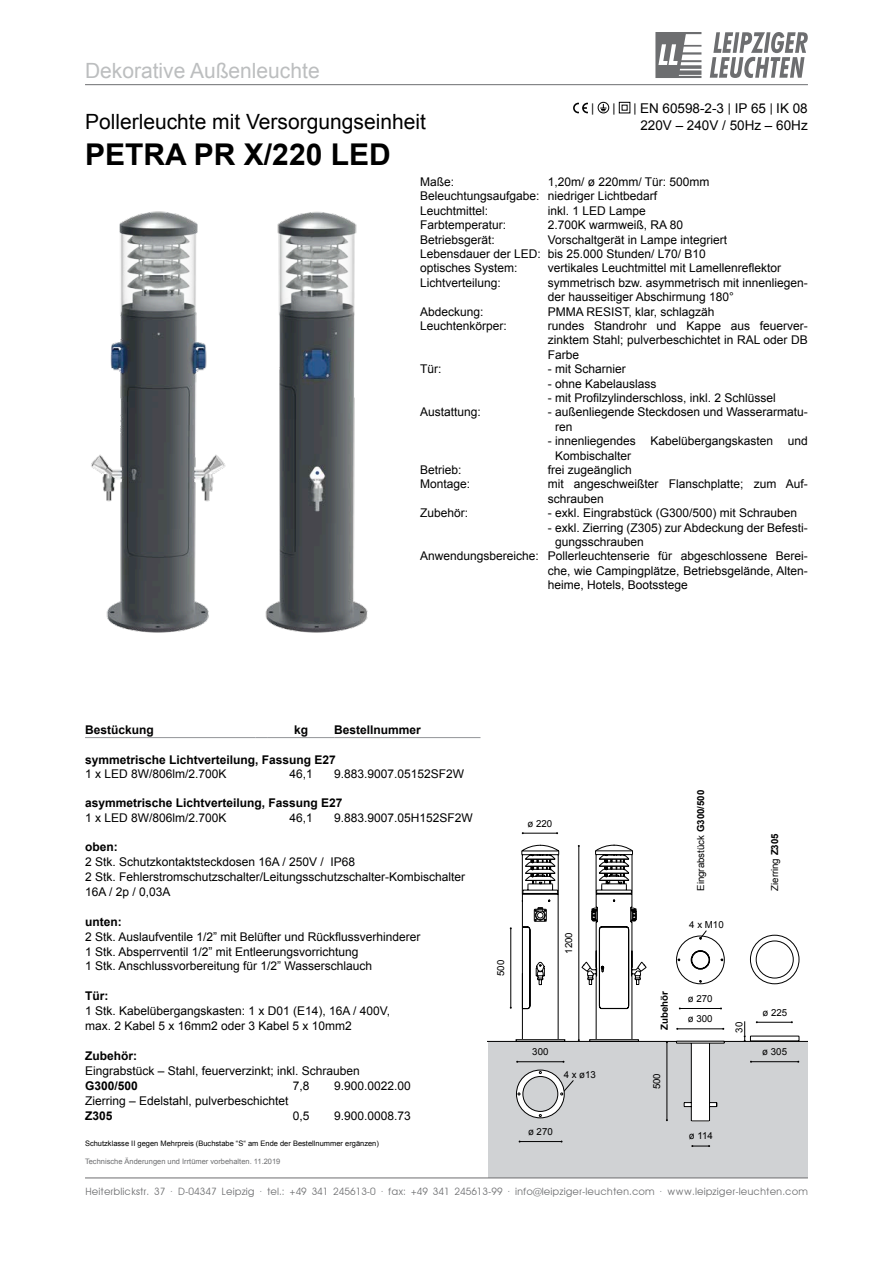
<style>
.page{position:relative;width:893px;height:1263px;background:#fff}
.page>*{position:absolute;margin:0;border:0;box-sizing:border-box;transform-origin:0 0}
.t1{font:700 30px "Arial";color:#000}
.t2{font:21px "Arial";color:#000}
.t3{font:21px "Arial";color:#bcbebf}
.t4{font:13.5px/16.2px "Arial";color:#000;text-align:center}
.t5{font:12px/14.4px "Arial";color:#000}
.t6{font:700 12px "Arial";color:#000}
.t7{font:10.2px "Avant Garde";color:#6d6e70}
.t8{font:9.6px "Arial";color:#000}
.t9{font:700 9.6px "Arial";color:#000}
.t10{font:7.5px "Arial";color:#000}
.t11{font:7.5px "Arial";color:#6d6e70}
.s1{font-size:12px}
.s2{font-weight:700}
</style>
<div class="page">
<svg style="left:573px;top:103px;width:15px;height:10px"></svg>
<svg style="left:597px;top:102px;width:12px;height:12px"></svg>
<div style="left:619px;top:102px;width:11px;height:11px;border:1px solid #000"></div>
<svg style="left:622px;top:105px;width:5px;height:6px"></svg>
<hr style="left:85px;top:737px;width:171px;height:1px;background:#939598">
<svg style="left:256px;top:737px;width:12px;height:1px"></svg>
<hr style="left:268px;top:737px;width:66px;height:1px;background:#939598">
<hr style="left:334px;top:737px;width:146px;height:1px;background:#939598">
<hr style="left:523px;top:833px;width:34px;height:1px;background:#000">
<svg style="left:488px;top:845px;width:320px;height:332px"></svg>
<div style="left:589px;top:1039px;width:50px;height:2px;border:1px solid #000"></div>
<img style="left:91px;top:211px;width:277px;height:422px">
<hr style="left:85px;top:1177px;width:723px;height:1px;background:#6d6e70">
<hr style="left:85px;top:84px;width:723px;height:1px;background:#6d6e70">
<svg style="left:655px;top:32px;width:46px;height:46px"></svg>
<svg style="left:710px;top:32px;width:98px;height:46px"></svg>
<h2 class="t3" style="left:85px;top:57px;width:236px">Dekorative Außenleuchte</h2>
<h2 class="t2" style="left:85px;top:107px;width:342px">Pollerleuchte mit Versorgungseinheit</h2>
<h1 class="t1" style="left:85px;top:134px;width:307px">PETRA PR X/220 LED</h1>
<p class="t5" style="left:591px;top:101px;width:5px">|</p>
<p class="t5" style="left:612px;top:101px;width:5px">|</p>
<p class="t4" style="left:634px;top:101px;width:176px"><span class="s1">|</span> EN 60598-2-3 <span class="s1">|</span> IP 65 <span class="s1">|</span> IK 08<br>220V – 240V / 50Hz – 60Hz</p>
<p class="t5" style="left:420px;top:175px;width:291px;text-indent:128px">1,20m/ ø 220mm/ Tür: 500mm<br>Beleuchtungsaufgabe: niedriger Lichtbedarf<br>Leuchtmittel:</p>
<p class="t5" style="left:420px;top:175px;width:36px">Maße:</p>
<p class="t5" style="left:548px;top:203px;width:100px">inkl. 1 LED Lampe</p>
<p class="t5" style="left:420px;top:218px;width:88px">Farbtemperatur:</p>
<p class="t5" style="left:548px;top:218px;width:137px">2.700K warmweiß, RA 80</p>
<p class="t5" style="left:420px;top:232px;width:76px">Betriebsgerät:</p>
<p class="t5" style="left:420px;top:232px;width:308px;text-indent:128px">Vorschaltgerät in Lampe integriert<br>Lebensdauer der LED: bis 25.000 Stunden/ L70/ B10 optisches System:</p>
<p class="t5" style="left:548px;top:261px;width:235px">vertikales Leuchtmittel mit Lamellenreflektor</p>
<p class="t5" style="left:420px;top:275px;width:82px">Lichtverteilung:</p>
<p class="t5" style="left:548px;top:275px;width:262px">symmetrisch bzw. asymmetrisch mit innenliegen&shy;der hausseitiger Abschirmung 180°</p>
<p class="t5" style="left:420px;top:304px;width:65px">Abdeckung:</p>
<p class="t5" style="left:548px;top:304px;width:168px">PMMA RESIST, klar, schlagzäh</p>
<p class="t5" style="left:420px;top:319px;width:88px">Leuchtenkörper:</p>
<p class="t5" style="left:548px;top:319px;width:262px;text-align:justify">rundes Standrohr und Kappe aus feuerver&shy;zinktem Stahl; pulverbeschichtet in RAL oder DB Farbe</p>
<p class="t5" style="left:420px;top:362px;width:23px">Tür:</p>
<p class="t5" style="left:548px;top:362px;width:80px">- mit Scharnier</p>
<p class="t5" style="left:548px;top:376px;width:110px">- ohne Kabelauslass</p>
<p class="t5" style="left:548px;top:391px;width:230px">- mit Profilzylinderschloss, inkl. 2 Schlüssel</p>
<p class="t5" style="left:420px;top:405px;width:62px">Austattung:</p>
<p class="t5" style="left:555px;top:405px;width:254px;text-indent:-7px">- außenliegende Steckdosen und Wasserarmatu&shy;ren</p>
<p class="t5" style="left:555px;top:434px;width:254px;text-indent:-7px">- innenliegendes Kabelübergangskasten und<br>Kombischalter</p>
<p class="t5" style="left:420px;top:463px;width:43px">Betrieb:</p>
<p class="t5" style="left:548px;top:463px;width:86px">frei zugeänglich</p>
<p class="t5" style="left:420px;top:477px;width:52px">Montage:</p>
<p class="t5" style="left:548px;top:477px;width:262px">mit angeschweißter Flanschplatte; zum Auf&shy;schrauben</p>
<p class="t5" style="left:420px;top:506px;width:50px">Zubehör:</p>
<p class="t5" style="left:548px;top:506px;width:251px">- exkl. Eingrabstück (G300/500) mit Schrauben</p>
<p class="t5" style="left:548px;top:520px;width:262px">- exkl. Zierring (Z305) zur Abdeckung der Befesti-</p>
<p class="t5" style="left:555px;top:535px;width:90px">gungsschrauben</p>
<p class="t5" style="left:420px;top:549px;width:389px">Anwendungsbereiche: Pollerleuchtenserie für abgeschlossene Berei-</p>
<p class="t5" style="left:548px;top:563px;width:262px">che, wie Campingplätze, Betriebsgelände, Alten-</p>
<p class="t5" style="left:548px;top:578px;width:142px">heime, Hotels, Bootsstege</p>
<p class="t6" style="left:85px;top:722px;width:70px">Bestückung</p>
<p class="t6" style="left:294px;top:722px;width:16px">kg</p>
<p class="t6" style="left:334px;top:722px;width:88px">Bestellnummer</p>
<p class="t6" style="left:85px;top:752px;width:252px">symmetrische Lichtverteilung, Fassung E27</p>
<p class="t5" style="left:85px;top:767px;width:143px">1 x LED 8W/806lm/2.700K</p>
<p class="t5" style="left:289px;top:767px;width:25px">46,1</p>
<p class="t5" style="left:334px;top:767px;width:132px">9.883.9007.05152SF2W</p>
<p class="t6" style="left:85px;top:795px;width:259px">asymmetrische Lichtverteilung, Fassung E27</p>
<p class="t5" style="left:85px;top:810px;width:143px">1 x LED 8W/806lm/2.700K</p>
<p class="t5" style="left:289px;top:810px;width:25px">46,1</p>
<p class="t5" style="left:334px;top:810px;width:140px">9.883.9007.05H152SF2W</p>
<p class="t6" style="left:85px;top:839px;width:34px">oben:</p>
<p class="t5" style="left:85px;top:855px;width:382px;line-height:14.9px">2 Stk. Schutzkontaktsteckdosen 16A / 250V / IP68<br>2 Stk. Fehlerstromschutzschalter/Leitungsschutzschalter-Kombischalter<br>16A / 2p / 0,03A</p>
<p class="t6" style="left:85px;top:914px;width:38px">unten:</p>
<p class="t5" style="left:85px;top:929px;width:337px;line-height:14.9px">2 Stk. Auslaufventile 1/2” mit Belüfter und Rückflussverhinderer<br>1 Stk. Absperrventil 1/2” mit Entleerungsvorrichtung<br>1 Stk. Anschlussvorbereitung für 1/2” Wasserschlauch</p>
<p class="t6" style="left:85px;top:988px;width:25px">Tür:</p>
<p class="t5" style="left:85px;top:1004px;width:307px;line-height:15px">1 Stk. Kabelübergangskasten: 1 x D01 (E14), 16A / 400V, max. 2 Kabel 5 x 16mm2 oder 3 Kabel 5 x 10mm2</p>
<p class="t6" style="left:85px;top:1048px;width:53px">Zubehör:</p>
<p class="t5" style="left:85px;top:1063px;width:276px">Eingrabstück – Stahl, feuerverzinkt; inkl. Schrauben</p>
<p class="t6" style="left:85px;top:1078px;width:54px">G300/500</p>
<p class="t5" style="left:293px;top:1078px;width:18px">7,8</p>
<p class="t5" style="left:334px;top:1078px;width:78px">9.900.0022.00</p>
<p class="t5" style="left:85px;top:1093px;width:205px">Zierring – Edelstahl, pulverbeschichtet</p>
<p class="t6" style="left:85px;top:1107px;width:29px">Z305</p>
<p class="t5" style="left:293px;top:1108px;width:18px">0,5</p>
<p class="t5" style="left:334px;top:1108px;width:78px">9.900.0008.73</p>
<p class="t10" style="left:85px;top:1138px;width:295px">Schutzklasse II gegen Mehrpreis (Buchstabe “S“ am Ende der Bestellnummer ergänzen)</p>
<p class="t11" style="left:85px;top:1156px;width:197px">Technische Änderungen und Irrtümer vorbehalten. 11.2019</p>
<p class="t8" style="left:528px;top:817px;width:26px">ø 220</p>
<p class="t8" style="left:494px;top:976px;width:18px;rotate:-90deg">500</p>
<p class="t8" style="left:563px;top:954px;width:23px;rotate:-90deg">1200</p>
<p class="t8" style="left:532px;top:1045px;width:18px">300</p>
<p class="t8" style="left:564px;top:1068px;width:34px">4 x ø13</p>
<p class="t8" style="left:528px;top:1125px;width:26px">ø 270</p>
<p class="t8" style="left:695px;top:891px;width:103px;rotate:-90deg">Eingrabstück <span class="s2">G300/500</span></p>
<p class="t8" style="left:689px;top:918px;width:36px">4 x M10</p>
<p class="t8" style="left:768px;top:891px;width:59px;rotate:-90deg">Zierring <span class="s2">Z305</span></p>
<p class="t9" style="left:658px;top:1030px;width:40px;rotate:-90deg">Zubehör</p>
<p class="t8" style="left:651px;top:1089px;width:18px;rotate:-90deg">500</p>
<p class="t8" style="left:688px;top:992px;width:26px">ø 270</p>
<p class="t8" style="left:688px;top:1012px;width:26px">ø 300</p>
<p class="t8" style="left:689px;top:1130px;width:26px">ø 114</p>
<p class="t8" style="left:733px;top:1033px;width:12px;rotate:-90deg">30</p>
<p class="t8" style="left:762px;top:1006px;width:26px">ø 225</p>
<p class="t8" style="left:762px;top:1045px;width:26px">ø 305</p>
<p class="t7" style="left:85px;top:1185px;width:724px">Heiterblickstr. 37 · D-04347 Leipzig · tel.: +49 341 245613-0 · fax: +49 341 245613-99 · info@leipziger-leuchten.com · www.leipziger-leuchten.com</p>
</div>
